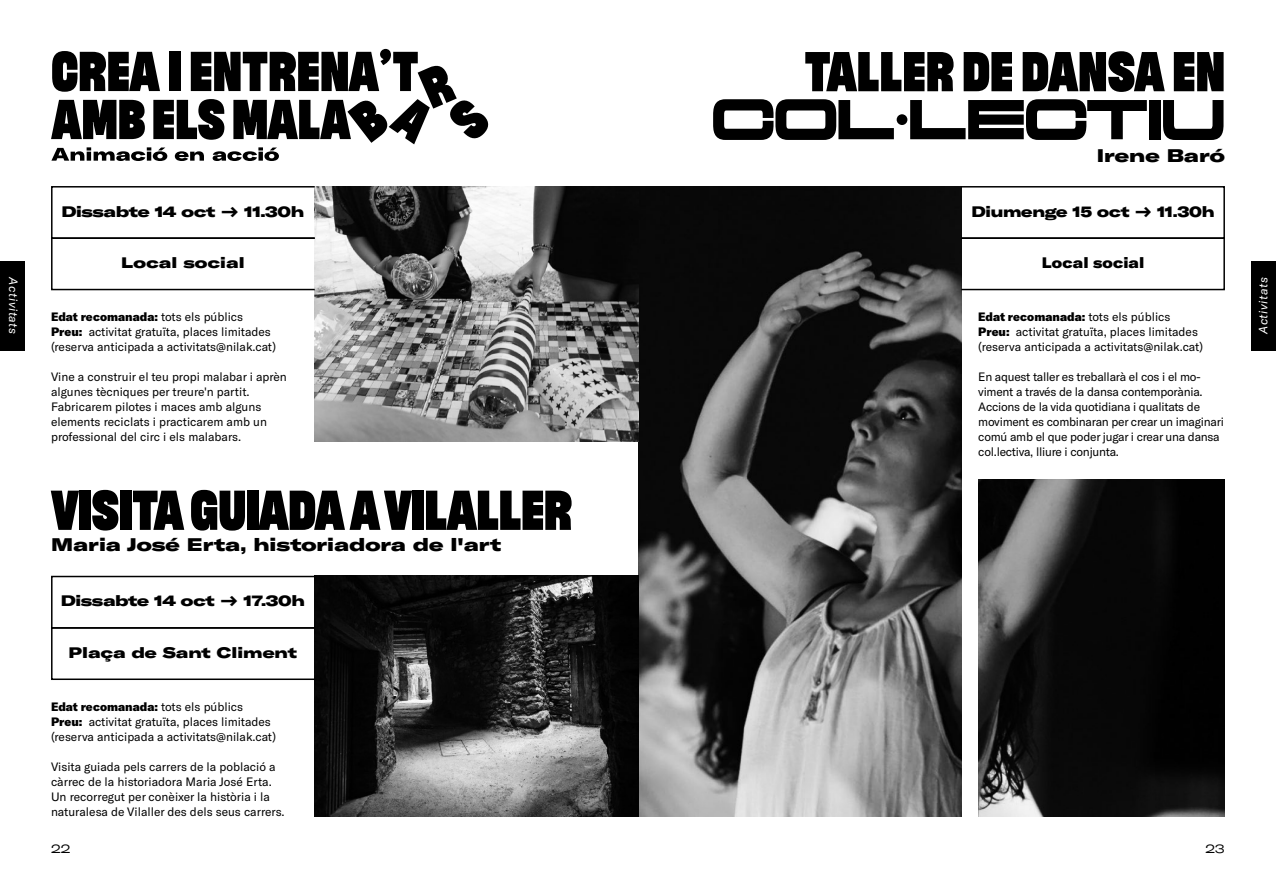
<style>
.page{position:relative;width:1276px;height:893px;background:#fff}
.page>*{position:absolute;margin:0;border:0;box-sizing:border-box;transform-origin:0 0}
.t1{font:106.5px "Flexible H200 W200";letter-spacing:-.005em;color:#000}
.t2{font:106.5px "Flexible H200 W700";color:#000}
.t3{font:900 expanded 18px "GT America";color:#000}
.t4{font:900 expanded 15px "GT America";letter-spacing:-.02em;color:#000}
.t5{font:900 expanded 15px "GT America";letter-spacing:-.02em;color:#000;scale:.95 1}
.t6{font:900 expanded 15px "GT America";color:#000}
.t7{font:900 expanded 15px "GT America";letter-spacing:.01em;color:#000}
.t8{font:900 expanded 15px "GT America";letter-spacing:.005em;color:#000}
.t9{font:12px/15px "GT America";color:#000}
.t10{font:12px/15px "GT America";letter-spacing:-.02em;color:#000}
.t11{font:italic 12px "GT America";letter-spacing:.035em;color:#fff}
.t12{font:expanded 12px "GT America";color:#000}
.s1{font-weight:900}
</style>
<div class="page">
<div style="left:1252px;top:261px;width:24px;height:89px;background:#000"></div>
<div style="left:0;top:261px;width:24px;height:89px;background:#000"></div>
<img style="left:638px;top:186px;width:323px;height:630px">
<img style="left:315px;top:186px;width:323px;height:255px">
<img style="left:315px;top:576px;width:323px;height:240px">
<div style="left:960px;top:186px;width:265px;height:53px;border:2px solid #000"></div>
<div style="left:960px;top:237px;width:265px;height:53px;border:2px solid #000"></div>
<div style="left:51px;top:186px;width:264px;height:53px;border:2px solid #000"></div>
<div style="left:51px;top:237px;width:264px;height:53px;border:2px solid #000"></div>
<div style="left:51px;top:576px;width:264px;height:53px;border:2px solid #000"></div>
<div style="left:51px;top:627px;width:264px;height:53px;border:2px solid #000"></div>
<img style="left:978px;top:479px;width:247px;height:337px">
<svg style="left:51px;top:49px;width:438px;height:112px"></svg>
<p class="t11" style="left:20px;top:277px;width:58px;rotate:90deg">Activitats</p>
<h1 class="t1" style="left:804px;top:-15px;width:422px">TALLER DE DANSA EN</h1>
<h1 class="t2" style="left:712px;top:33px;width:514px">COL·LECTIU</h1>
<h2 class="t3" style="left:1096px;top:144px;width:130px">Irene Baró</h2>
<p class="t4" style="left:62px;top:202px;width:244px">Dissabte 14 oct → 11.30h</p>
<p class="t5" style="left:971px;top:202px;width:257px">Diumenge 15 oct → 11.30h</p>
<p class="t7" style="left:121px;top:253px;width:125px">Local social</p>
<p class="t8" style="left:1042px;top:253px;width:104px">Local social</p>
<p class="t9" style="left:51px;top:309px;width:226px"><span class="s1">Edat recomanada:</span> tots els públics<br><span class="s1">Preu:</span> activitat gratuïta, places limitades (reserva anticipada a activitats@nilak.cat)</p>
<p class="t9" style="left:51px;top:369px;width:237px">Vine a construir el teu propi malabar i aprèn algunes tècniques per treure'n partit.<br>Fabricarem pilotes i maces amb alguns elements reciclats i practicarem amb un professional del circ i els malabars.</p>
<h1 class="t1" style="left:51px;top:423px;width:523px">VISITA GUIADA A VILALLER</h1>
<h2 class="t3" style="left:51px;top:534px;width:452px">Maria José Erta, historiadora de l'art</h2>
<p class="t4" style="left:61px;top:591px;width:245px">Dissabte 14 oct → 17.30h</p>
<p class="t6" style="left:69px;top:643px;width:230px">Plaça de Sant Climent</p>
<p class="t9" style="left:51px;top:699px;width:226px"><span class="s1">Edat recomanada:</span> tots els públics<br><span class="s1">Preu:</span> activitat gratuïta, places limitades (reserva anticipada a activitats@nilak.cat)</p>
<p class="t9" style="left:51px;top:759px;width:235px">Visita guiada pels carrers de la població a càrrec de la historiadora Maria José Erta.<br>Un recorregut per conèixer la història i la naturalesa de Vilaller des dels seus carrers.</p>
<p class="t9" style="left:978px;top:309px;width:226px"><span class="s1">Edat recomanada:</span> tots els públics<br><span class="s1">Preu:</span> activitat gratuïta, places limitades (reserva anticipada a activitats@nilak.cat)</p>
<p class="t10" style="left:978px;top:369px;width:247px">En aquest taller es treballarà el cos i el mo&shy;viment a través de la dansa contemporània.<br>Accions de la vida quotidiana i qualitats de moviment es combinaran per crear un imaginari comú amb el que poder jugar i crear una dansa col.lectiva, lliure i conjunta.</p>
<p class="t12" style="left:51px;top:841px;width:21px">22</p>
<p class="t12" style="left:1205px;top:841px;width:21px">23</p>
<p class="t11" style="left:1256px;top:334px;width:58px;rotate:-90deg">Activitats</p>
</div>
